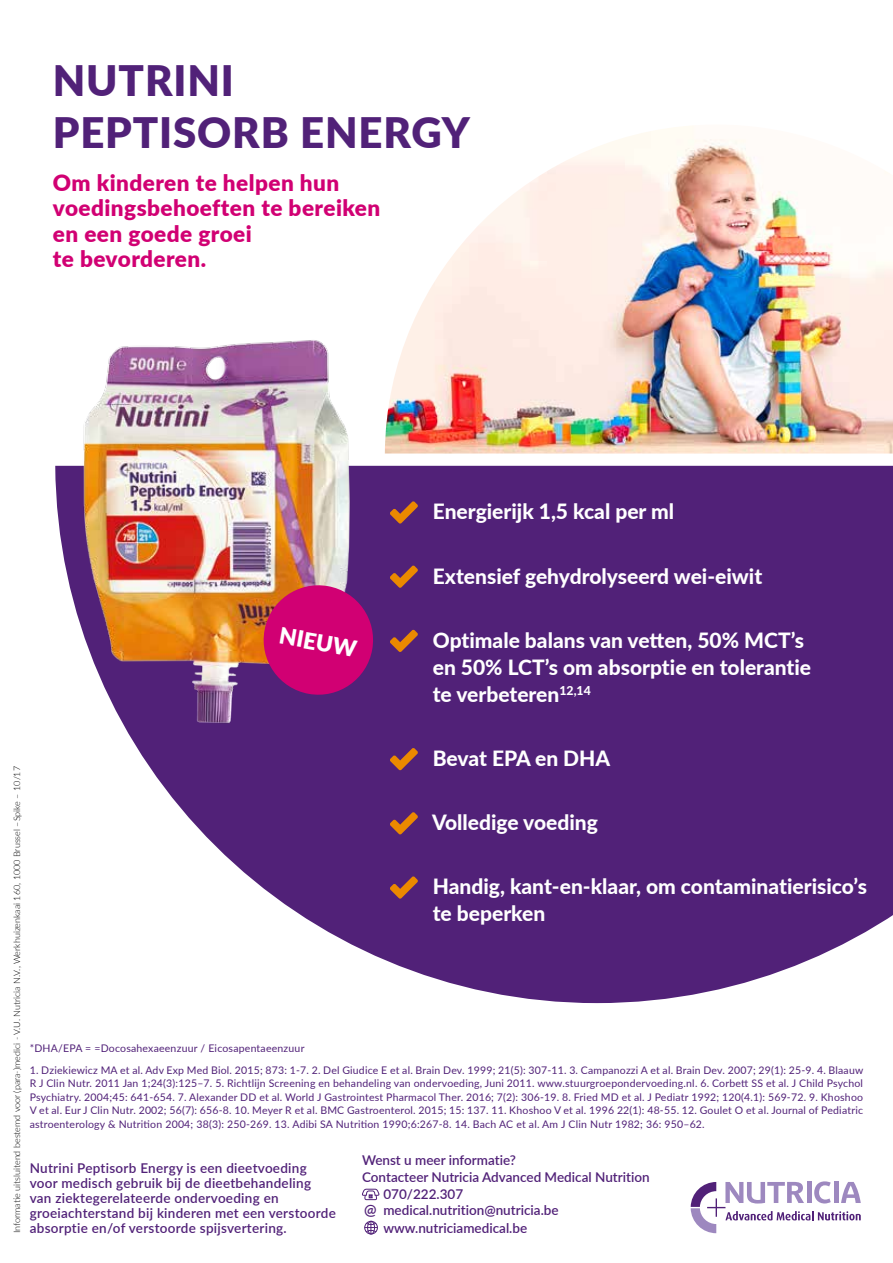
<style>
.page{position:relative;width:893px;height:1263px;background:#fff}
.page>*{position:absolute;margin:0;border:0;box-sizing:border-box;transform-origin:0 0}
.t1{font:900 42px/52.5px "Lato";letter-spacing:.02em;color:#512178}
.t2{font:900 22.5px/25.5px "Lato";letter-spacing:.02em;color:#d10073}
.t3{font:900 22.5px "Lato";color:#fff}
.t4{font:800 21px/27px "Lato";color:#fff}
.t5{font:600 13.5px/15px "Lato";letter-spacing:.015em;color:#512178}
.t6{font:10.5px/13.5px "Lato";letter-spacing:.02em;color:#512178;text-align:justify}
.t7{font:300 9px "Lato";color:#000}
.s1{font-size:14.85px}
</style>
<div class="page">
<svg style="left:55px;top:466px;width:838px;height:537px;fill:#512178"></svg>
<img style="left:385px;top:126px;width:508px;height:327px">
<img style="left:72px;top:340px;width:290px;height:420px">
<svg style="left:259px;top:581px;width:118px;height:118px;background:#b4156f"></svg>
<svg style="left:390px;top:501px;width:28px;height:23px"></svg>
<svg style="left:390px;top:565px;width:28px;height:23px"></svg>
<svg style="left:390px;top:630px;width:28px;height:22px"></svg>
<svg style="left:390px;top:748px;width:28px;height:22px"></svg>
<svg style="left:390px;top:812px;width:28px;height:23px"></svg>
<svg style="left:390px;top:876px;width:28px;height:23px"></svg>
<svg style="left:691px;top:1181px;width:170px;height:52px"></svg>
<svg style="left:362px;top:1188px;width:18px;height:13px"></svg>
<div style="left:364px;top:1221px;width:14px;height:13px;border:1px solid #512178;border-radius:50%"></div>
<svg style="left:364px;top:1221px;width:13px;height:13px"></svg>
<h1 class="t1" style="left:53px;top:52px;width:418px">NUTRINI<br>PEPTISORB ENERGY</h1>
<h2 class="t2" style="left:53px;top:169px;width:329px">Om kinderen te helpen hun voedingsbehoeften te bereiken en een goede groei<br>te bevorderen.</h2>
<h2 class="t3" style="left:282px;top:618px;width:80px;rotate:10deg">NIEUW</h2>
<h3 class="t4" style="left:433px;top:497px;width:243px">Energierijk 1,5 kcal per ml</h3>
<h3 class="t4" style="left:433px;top:561px;width:331px">Extensief gehydrolyseerd wei-eiwit</h3>
<h3 class="t4" style="left:433px;top:626px;width:380px">Optimale balans van vetten, 50% MCT’s en 50% LCT’s om absorptie en tolerantie te verbeteren<sup>12,14</sup></h3>
<p class="t7" style="left:11px;top:1233px;width:469px;rotate:-90deg">Informatie uitsluitend bestemd voor (para-)medici - V.U. Nutricia N.V., Werkhuizenkaai 160, 1000 Brussel –Spike – 10/17</p>
<h3 class="t4" style="left:433px;top:744px;width:179px">Bevat EPA en DHA</h3>
<h3 class="t4" style="left:432px;top:808px;width:167px">Volledige voeding</h3>
<p class="t6" style="left:30px;top:1041px;width:276px">*DHA/EPA = =Docosahexaeenzuur / Eicosapentaeenzuur</p>
<h3 class="t4" style="left:433px;top:872px;width:436px">Handig, kant-en-klaar, om contaminatierisico’s te beperken</h3>
<p class="t6" style="left:30px;top:1062px;width:835px">1. Dziekiewicz MA et al. Adv Exp Med Biol. 2015; 873: 1-7. 2. Del Giudice E et al. Brain Dev. 1999; 21(5): 307-11. 3. Campanozzi A et al. Brain Dev. 2007; 29(1): 25-9. 4. Blaauw R J Clin Nutr. 2011 Jan 1;24(3):125–7. 5. Richtlijn Screening en behandeling van ondervoeding, Juni 2011. www.stuurgroepondervoeding.nl. 6. Corbett SS et al. J Child Psychol Psychiatry. 2004;45: 641-654. 7. Alexander DD et al. World J Gastrointest Pharmacol Ther. 2016; 7(2): 306-19. 8. Fried MD et al. J Pediatr 1992; 120(4.1): 569-72. 9. Khoshoo V et al. Eur J Clin Nutr. 2002; 56(7): 656-8. 10. Meyer R et al. BMC Gastroenterol. 2015; 15: 137. 11. Khoshoo V et al. 1996 22(1): 48-55. 12. Goulet O et al. Journal of Pediatric astroenterology &amp; Nutrition 2004; 38(3): 250-269. 13. Adibi SA Nutrition 1990;6:267-8. 14. Bach AC et al. Am J Clin Nutr 1982; 36: 950–62.</p>
<p class="t5" style="left:30px;top:1160px;width:308px">Nutrini Peptisorb Energy is een dieetvoeding voor medisch gebruik bij de dieetbehandeling van ziektegerelateerde ondervoeding en groeiachterstand bij kinderen met een verstoorde absorptie en/of verstoorde spijsvertering.</p>
<p class="t5" style="left:362px;top:1152px;width:155px">Wenst u meer informatie?</p>
<p class="t5" style="left:362px;top:1168px;width:289px">Contacteer Nutricia Advanced Medical Nutrition</p>
<p class="t5" style="left:383px;top:1186px;width:81px">070/222.307</p>
<p class="t5" style="left:364px;top:1202px;width:196px"><span class="s1">@</span> medical.nutrition@nutricia.be</p>
<p class="t5" style="left:383px;top:1220px;width:145px">www.nutriciamedical.be</p>
</div>
